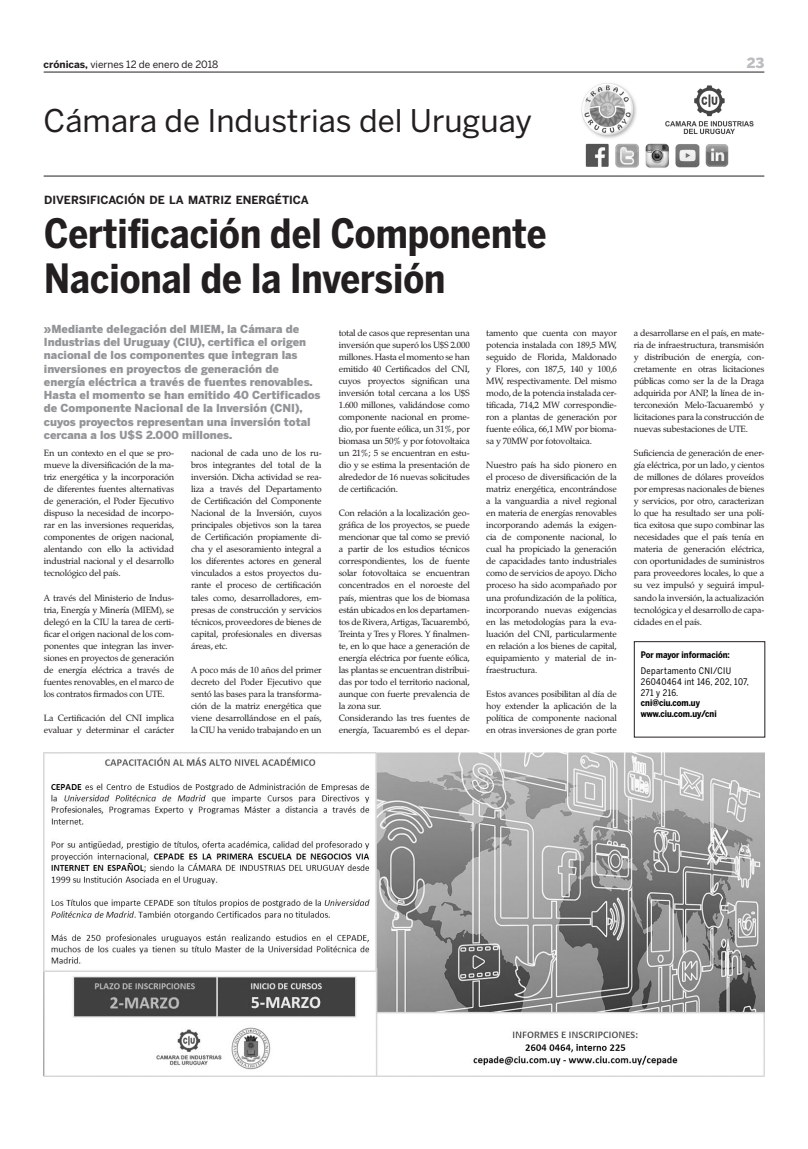
<style>
.page{position:relative;width:808px;height:1149px;background:#fff}
.page>*{position:absolute;margin:0;border:0;box-sizing:border-box;transform-origin:0 0}
.subtitulo_cabezal{font:700 40px "Benton Sans Cond";color:#231f20}
.t1{font:31px "Benton Sans";color:#231f20}
.subtitulo_cabezal-2{font:900 14px "Benton Sans";color:#bcbdc0}
.subtitulo_cabezal-3{font:700 11.2px "Benton Sans";color:#231f20}
.subtitulo_cabezal-4{font:900 11px/13.2px "Benton Sans";color:#939598}
.t2{font:10px "Benton Sans";color:#231f20}
.texto{font:9px/12px "Zapf Calligraphic 801 BT";letter-spacing:-.02em;color:#231f20;text-align:justify}
.subtitulo_cabezal-5{font:700 9px "Benton Sans Cond";color:#000}
.subtitulo_cabezal-6{font:9px/10.8px "Benton Sans Cond";letter-spacing:.04em;color:#000}
.s1{font-weight:700}
</style>
<div class="page">
<hr style="left:44px;top:71px;width:720px;height:1px;background:#231f20">
<hr style="left:44px;top:175px;width:720px;height:1px;background:#231f20">
<img style="left:581px;top:83px;width:173px;height:85px">
<div style="left:634px;top:641px;width:131px;height:96px;border:1px solid #231f20"></div>
<img style="left:44px;top:752px;width:720px;height:324px">
<p class="t2" style="left:44px;top:58px;width:176px"><span class="s1">crónicas,</span> viernes 12 de enero de 2018</p>
<p class="subtitulo_cabezal-2" style="left:747px;top:54px;width:19px">23</p>
<p class="t1" style="left:44px;top:102px;width:490px">Cámara de Industrias del Uruguay</p>
<p class="subtitulo_cabezal-3" style="left:44px;top:193px;width:266px">DIVERSIFICACIÓN DE LA MATRIZ ENERGÉTICA</p>
<p class="subtitulo_cabezal" style="left:44px;top:210px;width:504px">Certificación del Componente</p>
<p class="subtitulo_cabezal" style="left:44px;top:255px;width:403px">Nacional de la Inversión</p>
<p class="subtitulo_cabezal-4" style="left:44px;top:322px;width:278px">»Mediante delegación del MIEM, la Cámara de Industrias del Uruguay (CIU), certifica el origen nacional de los componentes que integran las inversiones en proyectos de generación de energía eléctrica a través de fuentes renovables.<br>Hasta el momento se han emitido 40 Certificados de Componente Nacional de la Inversión (CNI), cuyos proyectos representan una inversión total cercana a los U$S 2.000 millones.</p>
<p class="texto" style="left:44px;top:447px;width:132px">En un contexto en el que se pro&shy;mueve la diversificación de la ma&shy;triz energética y la incorporación de diferentes fuentes alternativas de generación, el Poder Ejecutivo dispuso la necesidad de incorpo&shy;rar en las inversiones requeridas, componentes de origen nacional, alentando con ello la actividad industrial nacional y el desarrollo tecnológico del país.</p>
<p class="texto" style="left:44px;top:591px;width:132px">A través del Ministerio de Indus&shy;tria, Energía y Minería (MIEM), se delegó en la CIU la tarea de certi&shy;ficar el origen nacional de los com&shy;ponentes que integran las inver&shy;siones en proyectos de generación de energía eléctrica a través de fuentes renovables, en el marco de los contratos firmados con UTE.</p>
<p class="texto" style="left:44px;top:711px;width:132px">La Certificación del CNI implica evaluar y determinar el carácter</p>
<p class="texto" style="left:339px;top:327px;width:133px">total de casos que representan una inversión que superó los U$S 2.000 millones. Hasta el momento se han emitido 40 Certificados del CNI, cuyos proyectos significan una inversión total cercana a los U$S 1.600 millones, validándose como componente nacional en prome&shy;dio, por fuente eólica, un 31%, por biomasa un 50% y por fotovoltaica un 21%; 5 se encuentran en estu&shy;dio y se estima la presentación de alrededor de 16 nuevas solicitudes de certificación.</p>
<p class="texto" style="left:339px;top:507px;width:133px">Con relación a la localización geo&shy;gráfica de los proyectos, se puede mencionar que tal como se previó a partir de los estudios técnicos correspondientes, los de fuente solar fotovoltaica se encuentran concentrados en el noroeste del país, mientras que los de biomasa están ubicados en los departamen&shy;tos de Rivera, Artigas, Tacuarembó, Treinta y Tres y Flores. Y finalmen&shy;te, en lo que hace a generación de energía eléctrica por fuente eólica, las plantas se encuentran distribui&shy;das por todo el territorio nacional, aunque con fuerte prevalencia de la zona sur.</p>
<p class="texto" style="left:339px;top:711px;width:133px">Considerando las tres fuentes de energía, Tacuarembó es el depar-</p>
<p class="texto" style="left:486px;top:327px;width:132px">tamento que cuenta con mayor potencia instalada con 189,5 MW, seguido de Florida, Maldonado y Flores, con 187,5, 140 y 100,6<br>MW, respectivamente. Del mismo modo, de la potencia instalada cer&shy;tificada, 714,2 MW correspondie&shy;ron a plantas de generación por fuente eólica, 66,1 MW por bioma&shy;sa y 70MW por fotovoltaica.</p>
<p class="texto" style="left:486px;top:459px;width:132px">Nuestro país ha sido pionero en el proceso de diversificación de la matriz energética, encontrándose a la vanguardia a nivel regional en materia de energías renovables incorporando además la exigen&shy;cia de componente nacional, lo cual ha propiciado la generación de capacidades tanto industriales como de servicios de apoyo. Dicho proceso ha sido acompañado por una profundización de la política, incorporando nuevas exigencias en las metodologías para la eva&shy;luación del CNI, particularmente en relación a los bienes de capital, equipamiento y material de in&shy;fraestructura.</p>
<p class="texto" style="left:486px;top:687px;width:132px">Estos avances posibilitan al día de hoy extender la aplicación de la política de componente nacional en otras inversiones de gran porte</p>
<p class="texto" style="left:191px;top:447px;width:132px">nacional de cada uno de los ru&shy;bros integrantes del total de la inversión. Dicha actividad se rea&shy;liza a través del Departamento de Certificación del Componente Nacional de la Inversión, cuyos principales objetivos son la tarea de Certificación propiamente di&shy;cha y el asesoramiento integral a los diferentes actores en general vinculados a estos proyectos du&shy;rante el proceso de certificación tales como, desarrolladores, em&shy;presas de construcción y servicios técnicos, proveedores de bienes de capital, profesionales en diversas áreas, etc.</p>
<p class="texto" style="left:191px;top:663px;width:132px">A poco más de 10 años del primer decreto del Poder Ejecutivo que sentó las bases para la transforma&shy;ción de la matriz energética que viene desarrollándose en el país, la CIU ha venido trabajando en un</p>
<p class="texto" style="left:634px;top:327px;width:132px">a desarrollarse en el país, en mate&shy;ria de infraestructura, transmisión y distribución de energía, con&shy;cretamente en otras licitaciones públicas como ser la de la Draga adquirida por ANP, la línea de in&shy;terconexión Melo-Tacuarembó y licitaciones para la construcción de nuevas subestaciones de UTE.</p>
<p class="texto" style="left:634px;top:447px;width:132px">Suficiencia de generación de ener&shy;gía eléctrica, por un lado, y cientos de millones de dólares proveídos por empresas nacionales de bienes y servicios, por otro, caracterizan lo que ha resultado ser una polí&shy;tica exitosa que supo combinar las necesidades que el país tenía en materia de generación eléctrica, con oportunidades de suministros para proveedores locales, lo que a su vez impulsó y seguirá impul&shy;sando la inversión, la actualización tecnológica y el desarrollo de capa&shy;cidades en el país.</p>
<p class="subtitulo_cabezal-5" style="left:641px;top:648px;width:90px">Por mayor información:</p>
<p class="subtitulo_cabezal-6" style="left:641px;top:665px;width:92px">Departamento CNI/CIU</p>
<p class="subtitulo_cabezal-6" style="left:641px;top:676px;width:109px">26040464 int 146, 202, 107,<br>271 y 216.</p>
<p class="subtitulo_cabezal-5" style="left:641px;top:697px;width:61px">cni@ciu.com.uy</p>
<p class="subtitulo_cabezal-5" style="left:641px;top:708px;width:77px">www.ciu.com.uy/cni</p>
</div>
